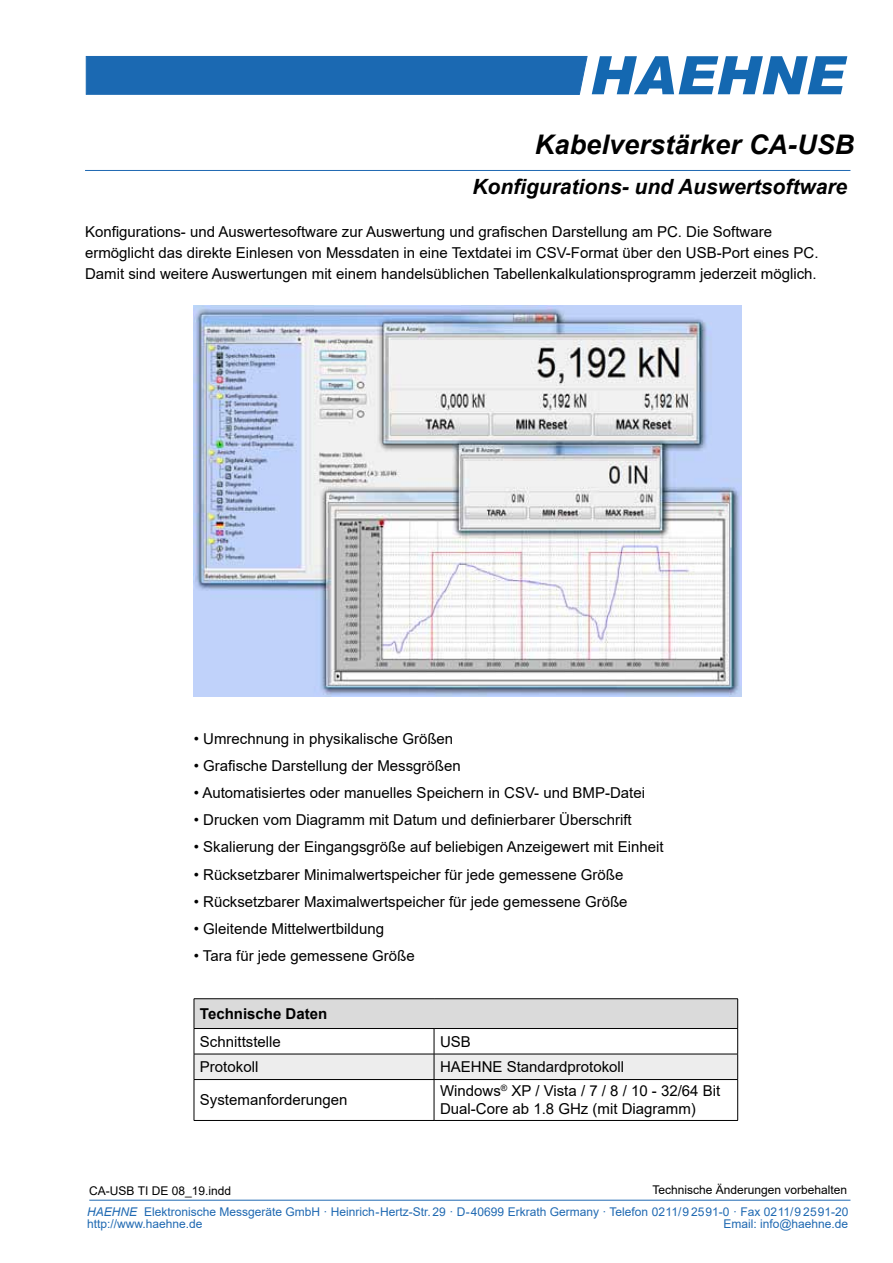
<style>
.page{position:relative;width:893px;height:1263px;background:#fff}
.page>*{position:absolute;margin:0;border:0;box-sizing:border-box;transform-origin:0 0}
.t1{font:italic 700 27px "Arial";letter-spacing:.005em;color:#000}
.t2{font:italic 700 21px "Arial";color:#000}
.t3{font:15px/21px "Arial";color:#000}
.t4{font:700 15px "Arial";color:#000}
.t5{font:12px/22.5px "Arial";color:#1f69b2;text-align:right}
.t6{font:12px "Arial";color:#000}
.s1{color:#000}
.s2{font-style:italic}
</style>
<div class="page">
<hr style="left:89px;top:1200px;width:761px;height:1px;background:#1f69b2">
<svg style="left:85px;top:56px;width:762px;height:38px;background:#3a7ebc"></svg>
<hr style="left:85px;top:170px;width:765px;height:1px;background:#1f69b2">
<hr style="left:194px;top:998px;width:240px;height:1px;background:#000">
<hr style="left:434px;top:998px;width:304px;height:1px;background:#000">
<svg style="left:194px;top:999px;width:544px;height:80px"></svg>
<hr style="left:194px;top:1079px;width:240px;height:1px;background:#000">
<hr style="left:194px;top:1080px;width:1px;height:40px;background:#000">
<hr style="left:434px;top:1079px;width:304px;height:1px;background:#000">
<hr style="left:434px;top:1080px;width:1px;height:40px;background:#000">
<hr style="left:737px;top:1080px;width:1px;height:40px;background:#000">
<hr style="left:194px;top:1120px;width:240px;height:1px;background:#000">
<hr style="left:434px;top:1120px;width:304px;height:1px;background:#000">
<img style="left:194px;top:305px;width:548px;height:391px">
<h1 class="t1" style="left:535px;top:126px;width:321px">Kabelverstärker CA-USB</h1>
<h2 class="t2" style="left:472px;top:172px;width:376px">Konfigurations- und Auswertsoftware</h2>
<p class="t3" style="left:85px;top:221px;width:735px">Konfigurations- und Auswertesoftware zur Auswertung und grafischen Darstellung am PC. Die Software ermöglicht das direkte Einlesen von Messdaten in eine Textdatei im CSV-Format über den USB-Port eines PC.<br>Damit sind weitere Auswertungen mit einem handelsüblichen Tabellenkalkulationsprogramm jederzeit möglich.</p>
<p class="t3" style="left:194px;top:729px;width:261px">• Umrechnung in physikalische Größen</p>
<p class="t3" style="left:194px;top:756px;width:268px">• Grafische Darstellung der Messgrößen</p>
<p class="t3" style="left:194px;top:783px;width:453px">• Automatisiertes oder manuelles Speichern in CSV- und BMP-Datei</p>
<p class="t3" style="left:194px;top:810px;width:439px">• Drucken vom Diagramm mit Datum und definierbarer Überschrift</p>
<p class="t3" style="left:194px;top:837px;width:471px">• Skalierung der Eingangsgröße auf beliebigen Anzeigewert mit Einheit</p>
<p class="t3" style="left:194px;top:864px;width:431px">• Rücksetzbarer Minimalwertspeicher für jede gemessene Größe</p>
<p class="t3" style="left:194px;top:891px;width:435px">• Rücksetzbarer Maximalwertspeicher für jede gemessene Größe</p>
<p class="t3" style="left:194px;top:918px;width:192px">• Gleitende Mittelwertbildung</p>
<p class="t3" style="left:194px;top:945px;width:222px">• Tara für jede gemessene Größe</p>
<p class="t4" style="left:200px;top:1003px;width:129px">Technische Daten</p>
<p class="t3" style="left:200px;top:1031px;width:82px">Schnittstelle</p>
<p class="t3" style="left:440px;top:1031px;width:32px">USB</p>
<p class="t3" style="left:200px;top:1056px;width:60px">Protokoll</p>
<p class="t3" style="left:440px;top:1056px;width:186px">HAEHNE Standardprotokoll</p>
<p class="t3" style="left:200px;top:1089px;width:149px">Systemanforderungen</p>
<p class="t3" style="left:440px;top:1082px;width:282px;line-height:18px">Windows<sup>®</sup> XP / Vista / 7 / 8 / 10 - 32/64 Bit<br>Dual-Core ab 1.8 GHz (mit Diagramm)</p>
<p class="t5" style="left:87px;top:1178px;width:763px"><span class="s1">Technische Änderungen vorbehalten<br></span><span class="s2">HAEHNE</span> Elektronische Messgeräte GmbH · Heinrich-Hertz-Str. 29 · D-40699 Erkrath Germany · Telefon 0211/9 25 91-0 · Fax 0211/9 25 91-20</p>
<p class="t5" style="left:87px;top:1212px;width:117px">http://www.haehne.de</p>
<p class="t5" style="left:723px;top:1212px;width:126px">Email: info@haehne.de</p>
<p class="t6" style="left:89px;top:1182px;width:143px">CA-USB TI DE 08_19.indd</p>
</div>
